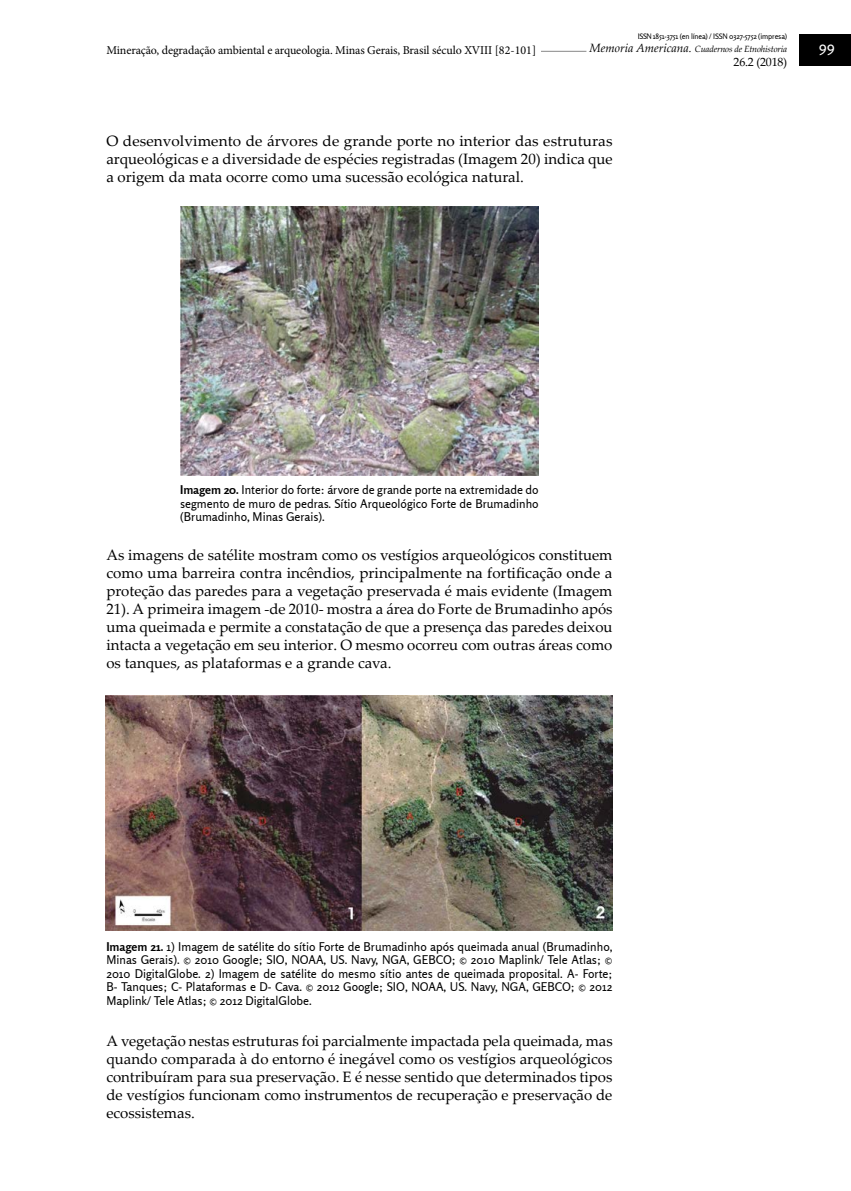
<style>
.page{position:relative;width:851px;height:1191px;background:#fff}
.page>*{position:absolute;margin:0;border:0;box-sizing:border-box;transform-origin:0 0}
.t1{font:15px/18px "Palatino Linotype";color:#000;text-align:justify}
.t2{font:15px "Rosario";color:#fff}
.t3{font:12px/13.5px "Rosario";color:#000;text-align:justify}
.t4{font:12px "Minion Pro";letter-spacing:-.01em;color:#000}
.t5{font:12px "Palatino Linotype";letter-spacing:-.02em;color:#000}
.t6{font:italic 9px "Palatino Linotype";letter-spacing:-.02em;color:#000}
.t7{font:7.5px "Rosario";letter-spacing:-.02em;color:#000}
.s1{font-size:12px}
.s2{font-weight:700}
</style>
<div class="page">
<hr style="left:112px;top:51px;width:477px;height:1px;background:#878787">
<div style="left:586px;top:42px;width:108px;height:15px;background:#fff"></div>
<div style="left:799px;top:35px;width:51px;height:31px;background:#000"></div>
<div style="left:106px;top:45px;width:434px;height:21px;background:#fff"></div>
<img style="left:180px;top:206px;width:358px;height:269px">
<img style="left:105px;top:695px;width:507px;height:235px">
<p class="t7" style="left:637px;top:32px;width:151px">ISSN 1851-3751 (en línea) / ISSN 0327-5752 (impresa)</p>
<p class="t6" style="left:589px;top:43px;width:199px"><span class="s1">Memoria Americana.</span> Cuadernos de Etnohistoria</p>
<p class="t5" style="left:733px;top:53px;width:55px">26.2 (2018)</p>
<p class="t4" style="left:106px;top:42px;width:431px">Mineração, degradação ambiental e arqueologia. Minas Gerais, Brasil século XVIII [82-101]</p>
<p class="t2" style="left:818px;top:38px;width:18px">99</p>
<p class="t1" style="left:106px;top:131px;width:507px">O desenvolvimento de árvores de grande porte no interior das estruturas arqueológicas e a diversidade de espécies registradas (Imagem 20) indica que a origem da mata ocorre como uma sucessão ecológica natural.</p>
<p class="t3" style="left:180px;top:483px;width:360px"><span class="s2">Imagem 20.</span> Interior do forte: árvore de grande porte na extremidade do segmento de muro de pedras. Sítio Arqueológico Forte de Brumadinho (Brumadinho, Minas Gerais).</p>
<p class="t1" style="left:106px;top:545px;width:507px">As imagens de satélite mostram como os vestígios arqueológicos constituem como uma barreira contra incêndios, principalmente na fortificação onde a proteção das paredes para a vegetação preservada é mais evidente (Imagem 21). A primeira imagem -de 2010- mostra a área do Forte de Brumadinho após uma queimada e permite a constatação de que a presença das paredes deixou intacta a vegetação em seu interior. O mesmo ocorreu com outras áreas como os tanques, as plataformas e a grande cava.</p>
<p class="t3" style="left:106px;top:939px;width:507px"><span class="s2">Imagem 21.</span> 1) Imagem de satélite do sítio Forte de Brumadinho após queimada anual (Brumadinho, Minas Gerais). © 2010 Google; SIO, NOAA, US. Navy, NGA, GEBCO; © 2010 Maplink/ Tele Atlas; © 2010 DigitalGlobe. 2) Imagem de satélite do mesmo sítio antes de queimada proposital. A- Forte; B- Tanques; C- Plataformas e D- Cava. © 2012 Google; SIO, NOAA, US. Navy, NGA, GEBCO; © 2012<br>Maplink/ Tele Atlas; © 2012 DigitalGlobe.</p>
<p class="t1" style="left:106px;top:1031px;width:507px">A vegetação nestas estruturas foi parcialmente impactada pela queimada, mas quando comparada à do entorno é inegável como os vestígios arqueológicos contribuíram para sua preservação. E é nesse sentido que determinados tipos de vestígios funcionam como instrumentos de recuperação e preservação de ecossistemas.</p>
</div>
